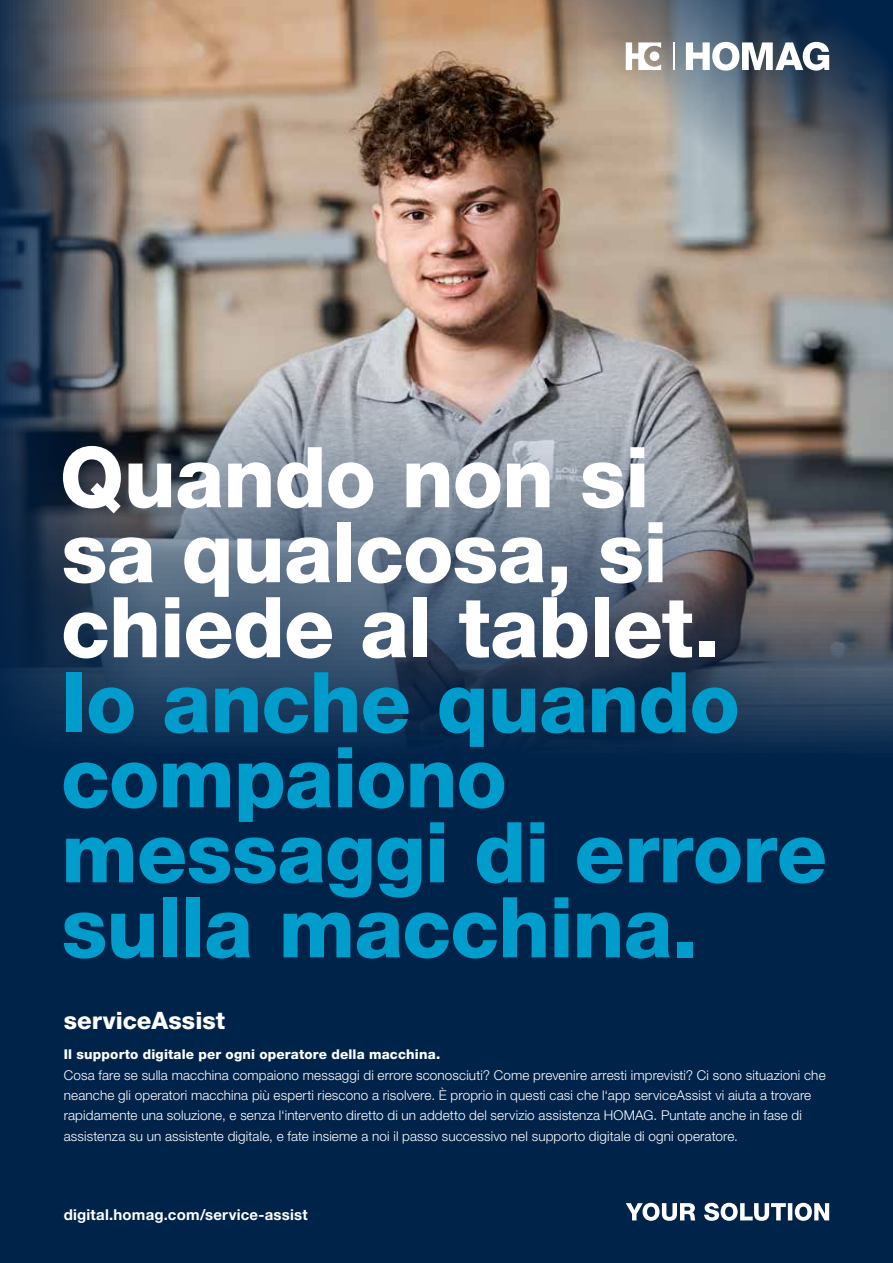
<style>
.page{position:relative;width:893px;height:1263px;background:#00234a}
.page>*{position:absolute;margin:0;border:0;box-sizing:border-box;transform-origin:0 0}
.t1{font:800 84px/75px "Helvetica Neue LTW1 G";letter-spacing:-.01em;color:#009dcc}
.t2{font:800 84px/75px "Helvetica Neue LTW1 G";letter-spacing:-.01em;color:#fff}
.t3{font:800 24px "Helvetica Neue LTW1 G";color:#fff}
.t4{font:700 15px "Helvetica Neue LTW1 G";letter-spacing:.015em;color:#fff}
.t5{font:300 13.5px/20.4px "Helvetica Neue LTW1 G";letter-spacing:.01em;color:#fff}
.t6{font:800 13.5px "Helvetica Neue LTW1 G";letter-spacing:.015em;color:#fff}
</style>
<div class="page">
<img style="left:0;top:0;width:353px;height:357px">
<svg style="left:0;top:357px;width:893px;height:390px"></svg>
<img style="left:353px;top:0;width:540px;height:417px">
<svg style="left:626px;top:1203px;width:203px;height:18px"></svg>
<svg style="left:686px;top:42px;width:143px;height:29px"></svg>
<svg style="left:626px;top:42px;width:35px;height:28px"></svg>
<hr style="left:672px;top:42px;width:2px;height:28px;background:#fff">
<h1 class="t2" style="left:60px;top:440px;width:662px">Quando non si sa qualcosa, si chiede al tablet.</h1>
<h1 class="t1" style="left:61px;top:665px;width:768px">Io anche quando compaiono messaggi di errore sulla macchina.</h1>
<h2 class="t3" style="left:64px;top:1006px;width:163px">serviceAssist</h2>
<p class="t6" style="left:64px;top:1046px;width:378px">Il supporto digitale per ogni operatore della macchina.</p>
<p class="t5" style="left:64px;top:1064px;width:763px">Cosa fare se sulla macchina compaiono messaggi di errore sconosciuti? Come prevenire arresti imprevisti? Ci sono situazioni che neanche gli operatori macchina più esperti riescono a risolvere. È proprio in questi casi che l‘app serviceAssist vi aiuta a trovare rapidamente una soluzione, e senza l‘intervento diretto di un addetto del servizio assistenza HOMAG. Puntate anche in fase di assistenza su un assistente digitale, e fate insieme a noi il passo successivo nel supporto digitale di ogni operatore.</p>
<p class="t4" style="left:64px;top:1206px;width:245px">digital.homag.com/service-assist</p>
</div>
